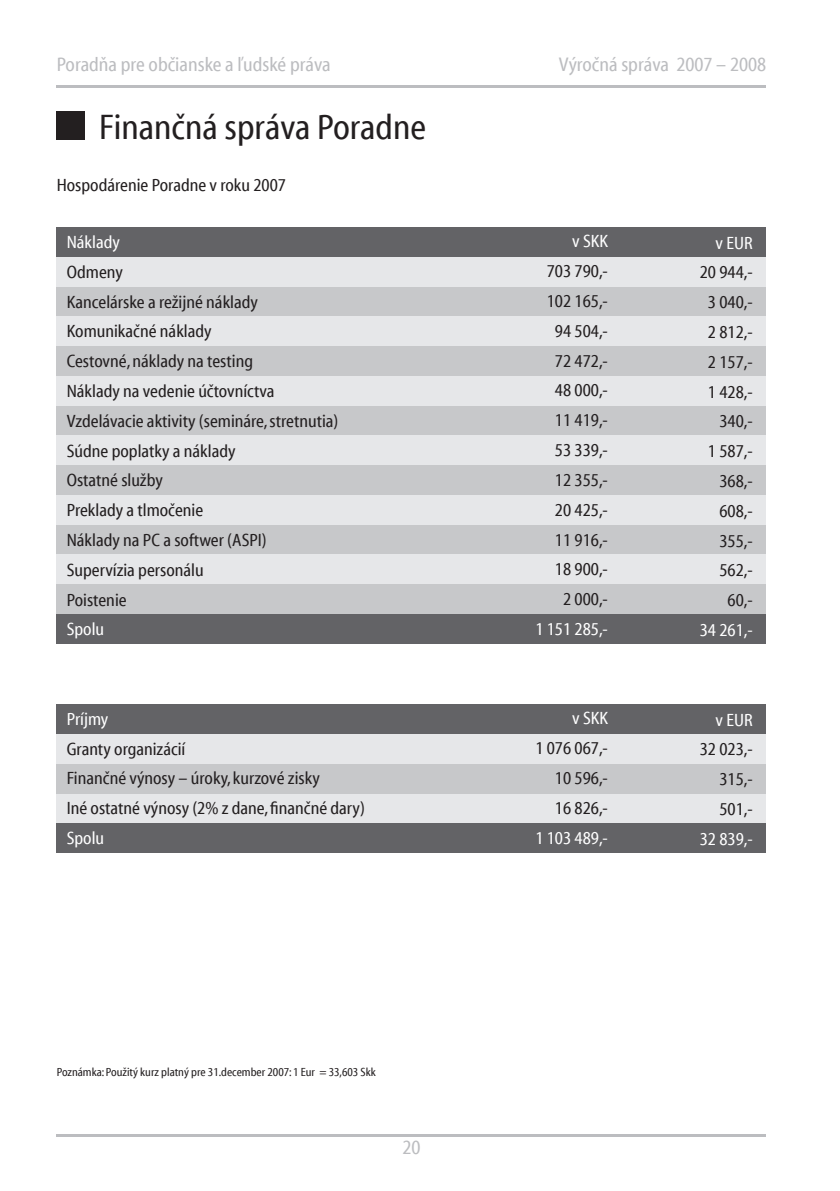
<style>
.page{position:relative;width:840px;height:1191px;background:#fff}
.page>*{position:absolute;margin:0;border:0;box-sizing:border-box;transform-origin:0 0}
.t1{font:36px "Myriad Cn Web";color:#231f20}
.t2{font:20px "Myriad Cn Web";color:#bcbdc0}
.t3{font:18px/29.8px "Myriad Cn Web";color:#231f20}
.t4{font:18px "Myriad Cn Web";color:#fff}
.t5{font:12px "Myriad Cn Web";color:#231f20}
</style>
<div class="page">
<hr style="left:57px;top:85px;width:708px;height:3px;background:#bcbdc0">
<hr style="left:57px;top:1134px;width:708px;height:3px;background:#bcbdc0">
<div style="left:57px;top:112px;width:28px;height:28px;background:#231f20"></div>
<div style="left:57px;top:823px;width:708px;height:30px;background:#636366"></div>
<div style="left:57px;top:793px;width:708px;height:30px;background:#e6e7e9"></div>
<div style="left:57px;top:763px;width:708px;height:30px;background:#c7c8ca"></div>
<div style="left:57px;top:734px;width:708px;height:29px;background:#e6e7e9"></div>
<div style="left:57px;top:704px;width:708px;height:30px;background:#636366"></div>
<div style="left:57px;top:614px;width:708px;height:29px;background:#636366"></div>
<div style="left:57px;top:584px;width:708px;height:30px;background:#c7c8ca"></div>
<div style="left:57px;top:554px;width:708px;height:30px;background:#e6e7e9"></div>
<div style="left:57px;top:524px;width:708px;height:30px;background:#c7c8ca"></div>
<div style="left:57px;top:495px;width:708px;height:29px;background:#e6e7e9"></div>
<div style="left:57px;top:465px;width:708px;height:30px;background:#c7c8ca"></div>
<div style="left:57px;top:435px;width:708px;height:30px;background:#e6e7e9"></div>
<div style="left:57px;top:405px;width:708px;height:30px;background:#c7c8ca"></div>
<div style="left:57px;top:376px;width:708px;height:29px;background:#e6e7e9"></div>
<div style="left:57px;top:346px;width:708px;height:30px;background:#c7c8ca"></div>
<div style="left:57px;top:316px;width:708px;height:30px;background:#e6e7e9"></div>
<div style="left:57px;top:286px;width:708px;height:30px;background:#c7c8ca"></div>
<div style="left:57px;top:257px;width:708px;height:29px;background:#e6e7e9"></div>
<div style="left:57px;top:227px;width:708px;height:30px;background:#636366"></div>
<p class="t2" style="left:57px;top:54px;width:275px">Poradňa pre občianske a ľudské práva</p>
<p class="t2" style="left:558px;top:54px;width:209px">Výročná správa 2007 – 2008</p>
<h1 class="t1" style="left:99px;top:108px;width:328px">Finančná správa Poradne</h1>
<p class="t3" style="left:57px;top:171px;width:230px">Hospodárenie Poradne v roku 2007</p>
<p class="t4" style="left:67px;top:232px;width:55px">Náklady</p>
<p class="t3" style="left:67px;top:257px;width:273px">Odmeny<br>Kancelárske a režijné náklady<br>Komunikačné náklady<br>Cestovné, náklady na testing<br>Náklady na vedenie účtovníctva<br>Vzdelávacie aktivity (semináre, stretnutia)<br>Súdne poplatky a náklady<br>Ostatné služby<br>Preklady a tlmočenie<br>Náklady na PC a softwer (ASPI)<br>Supervízia personálu<br>Poistenie</p>
<p class="t4" style="left:67px;top:620px;width:39px">Spolu</p>
<p class="t4" style="left:67px;top:709px;width:43px">Príjmy</p>
<p class="t3" style="left:67px;top:734px;width:299px">Granty organizácií<br>Finančné výnosy – úroky, kurzové zisky<br>Iné ostatné výnosy (2% z dane, finančné dary)</p>
<p class="t4" style="left:67px;top:828px;width:39px">Spolu</p>
<p class="t5" style="left:57px;top:1065px;width:320px">Poznámka: Použitý kurz platný pre 31.december 2007: 1 Eur = 33,603 Skk</p>
<p class="t2" style="left:402px;top:1137px;width:20px">20</p>
<p class="t4" style="left:572px;top:232px;width:37px">v SKK</p>
<p class="t3" style="left:546px;top:257px;width:63px;text-align:right">703 790,-<br>102 165,-<br>94 504,-<br>72 472,-<br>48 000,-<br>11 419,-<br>53 339,-<br>12 355,-<br>20 425,-<br>11 916,-<br>18 900,-<br>2 000,-</p>
<p class="t4" style="left:535px;top:619px;width:74px">1 151 285,-</p>
<p class="t4" style="left:572px;top:708px;width:37px">v SKK</p>
<p class="t3" style="left:554px;top:733px;width:54px;text-align:justify;text-indent:-20px">1 076 067,- 10 596,- 16 826,-</p>
<p class="t4" style="left:535px;top:828px;width:74px">1 103 489,-</p>
<p class="t4" style="left:715px;top:233px;width:39px">v EUR</p>
<p class="t3" style="left:699px;top:258px;width:54px;text-align:right">20 944,-<br>3 040,-<br>2 812,-<br>2 157,-<br>1 428,-<br>340,-<br>1 587,-<br>368,-<br>608,-<br>355,-<br>562,-<br>60,-</p>
<p class="t4" style="left:699px;top:620px;width:54px">34 261,-</p>
<p class="t4" style="left:715px;top:710px;width:39px">v EUR</p>
<p class="t3" style="left:719px;top:735px;width:35px;text-align:justify;text-indent:-20px">32 023,- 315,- 501,-</p>
<p class="t4" style="left:699px;top:829px;width:54px">32 839,-</p>
</div>
